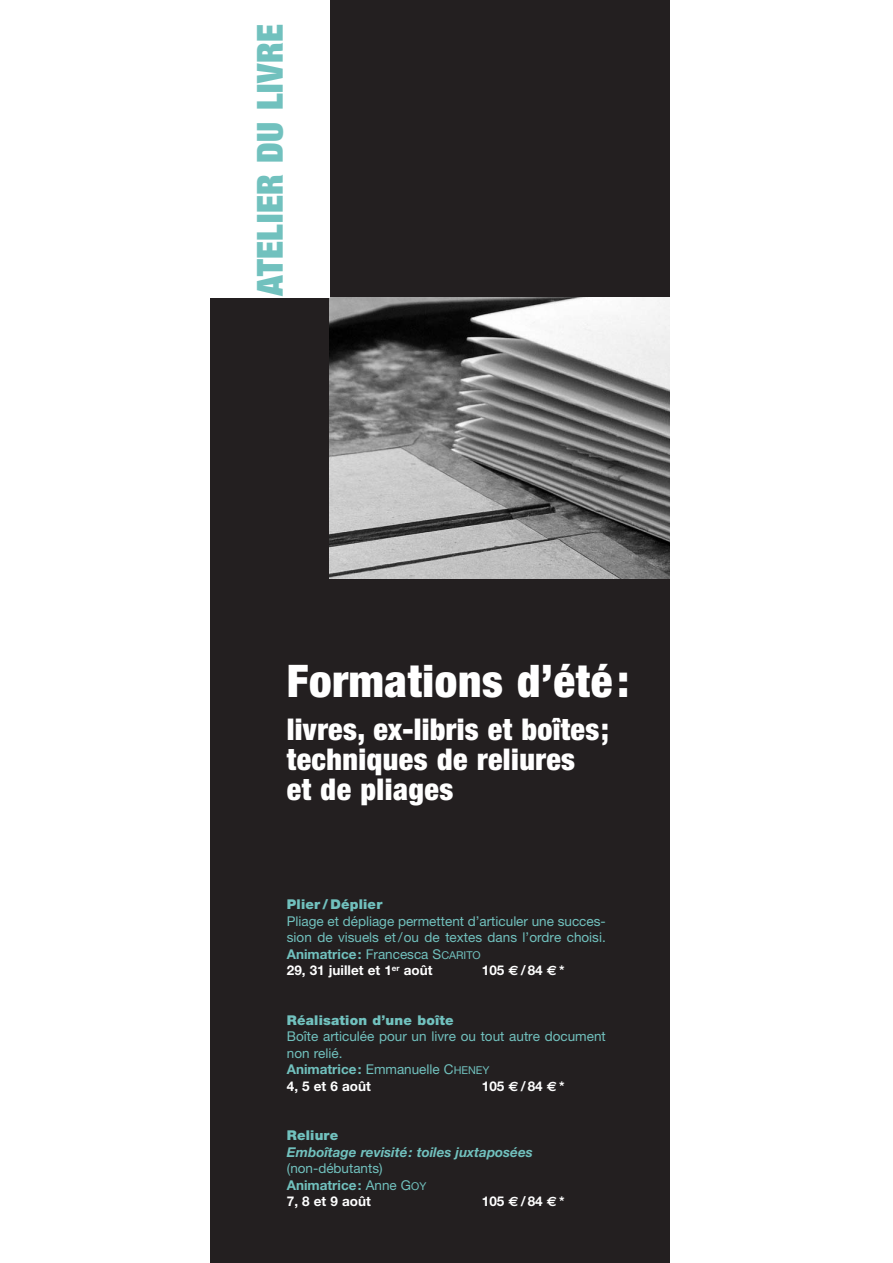
<style>
.page{position:relative;width:893px;height:1263px;background:#fff}
.page>*{position:absolute;margin:0;border:0;box-sizing:border-box;transform-origin:0 0}
.t1{font:900 condensed 45px "Helvetica Neue";letter-spacing:.015em;color:#fff}
.t2{font:900 expanded 36px "Helvetica Neue";letter-spacing:.015em;color:#71c1be}
.t3{font:900 condensed 30px/30px "Helvetica Neue";letter-spacing:.015em;color:#fff}
.t4{font:13.5px/16.5px "Helvetica Neue";color:#71c1be}
.t5{font:900 13.5px "Helvetica Neue";letter-spacing:.015em;color:#71c1be}
.t6{font:italic 700 13.5px "Helvetica Neue";color:#71c1be}
.t7{font:700 13.5px "Helvetica Neue";color:#fff}
.s1{font-weight:700}
.s2{font-size:10.8px}
.s3{font-weight:700;color:#fff}
.s4{font-family:"Euro Sans"}
</style>
<div class="page">
<div style="left:210px;top:0;width:459px;height:1263px;background:#231f20"></div>
<img style="left:329px;top:298px;width:340px;height:280px">
<div style="left:210px;top:0;width:119px;height:298px;background:#fff"></div>
<h2 class="t2" style="left:257px;top:296px;width:273px;rotate:-90deg">ATELIER DU LIVRE</h2>
<h1 class="t1" style="left:287px;top:665px;width:344px">Formations d’été:</h1>
<h3 class="t3" style="left:287px;top:717px;width:323px">livres, ex-libris et boîtes; techniques de reliures<br>et de pliages</h3>
<p class="t5" style="left:287px;top:900px;width:97px">Plier / Déplier</p>
<p class="t4" style="left:287px;top:914px;width:320px">Pliage et dépliage permettent d’articuler une succes&shy;sion de visuels et /ou de textes dans l’ordre choisi.<br><span class="s1">Animatrice:</span> Francesca S<span class="s2">CARITO<br></span><span class="s3">29, 31 juillet et 1</span><sup>er</sup> <span class="s3">août</span></p>
<p class="t7" style="left:482px;top:966px;width:84px">105 <span class="s4">€</span>/84 <span class="s4">€</span>*</p>
<p class="t5" style="left:287px;top:1015px;width:168px">Réalisation d’une boîte</p>
<p class="t4" style="left:287px;top:1029px;width:320px">Boîte articulée pour un livre ou tout autre document non relié.<br><span class="s1">Animatrice:</span> Emmanuelle C<span class="s2">HENEY<br></span><span class="s3">4, 5 et 6 août</span></p>
<p class="t7" style="left:482px;top:1081px;width:84px">105 <span class="s4">€</span>/84 <span class="s4">€</span>*</p>
<p class="t5" style="left:287px;top:1131px;width:53px">Reliure</p>
<p class="t6" style="left:287px;top:1147px;width:247px">Emboîtage revisité: toiles juxtaposées</p>
<p class="t4" style="left:287px;top:1161px;width:141px">(non-débutants)<br><span class="s1">Animatrice:</span> Anne G<span class="s2">OY<br></span><span class="s3">7, 8 et 9 août</span></p>
<p class="t7" style="left:482px;top:1197px;width:84px">105 <span class="s4">€</span>/84 <span class="s4">€</span>*</p>
</div>
